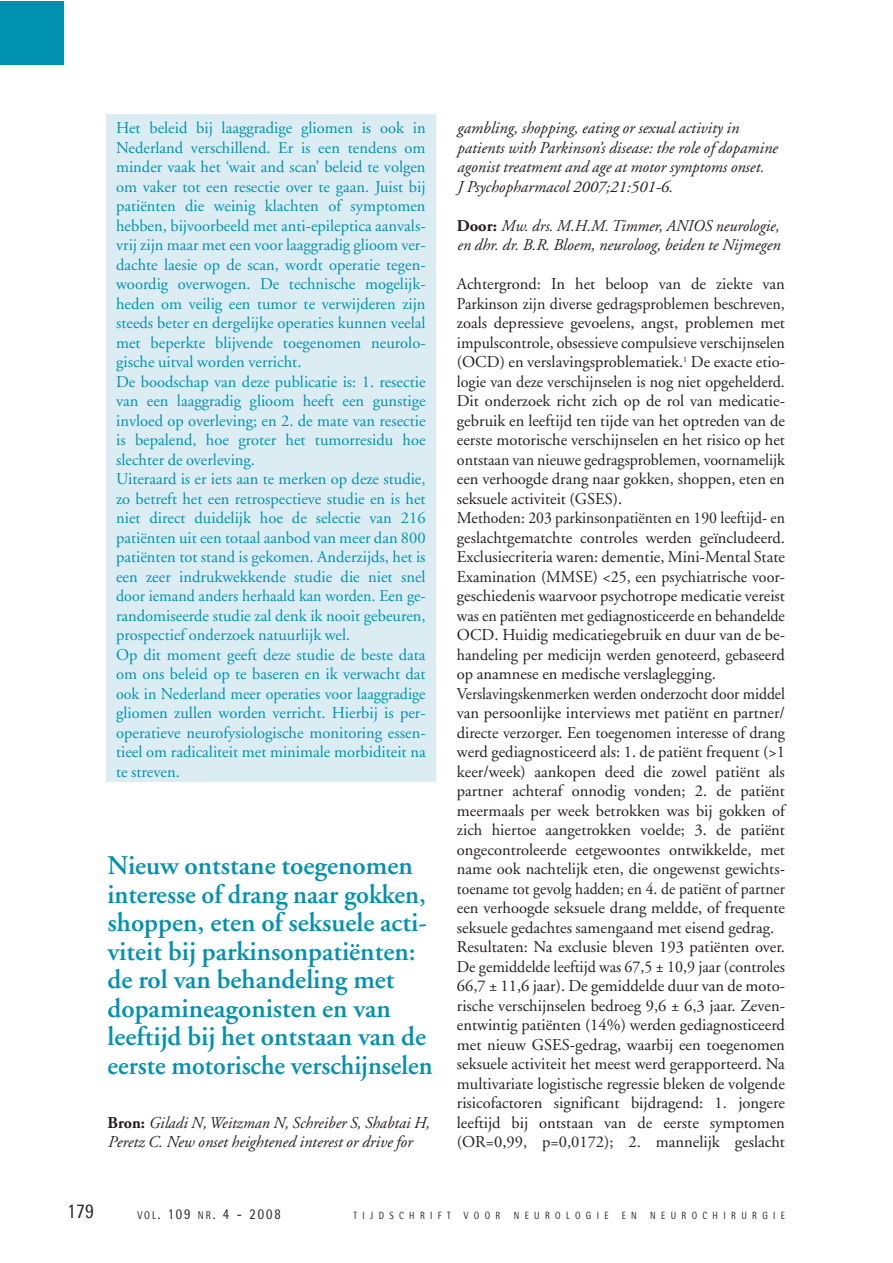
<style>
.page{position:relative;width:893px;height:1263px;background:#fff}
.page>*{position:absolute;margin:0;border:0;box-sizing:border-box;transform-origin:0 0}
.t1{font:600 27px/28.5px "Adobe Garamond";color:#0091b1}
.t2{font:21px "Rotis Semi Sans";color:#231f20;scale:.85 1}
.t3{font:16.5px/19.5px "Adobe Garamond";color:#231f20}
.t4{font:16.5px/19.5px "Adobe Garamond";color:#0091b1}
.t5{font:italic 16.5px/19.5px "Adobe Garamond";color:#231f20}
.t6{font:15px "Rotis Semi Sans";letter-spacing:.15em;color:#231f20;scale:.85 1}
.t7{font:10.5px "Rotis Semi Sans";letter-spacing:.6em;color:#231f20;scale:.85 1}
.s1{font-weight:700;font-style:normal}
.s2{font-size:11.25px}
</style>
<div class="page">
<div style="left:0;top:1px;width:64px;height:64px;background:#0091b1"></div>
<div style="left:106px;top:114px;width:330px;height:667px;background:#dbedf2"></div>
<p class="t4" style="left:116px;top:120px;width:311px">Het beleid bij laaggradige gliomen is ook in Nederland verschillend. Er is een tendens om minder vaak het ‘wait and scan’ beleid te volgen om vaker tot een resectie over te gaan. Juist bij patiënten die weinig klachten of symptomen hebben, bijvoorbeeld met anti-epileptica aanvals&shy;vrij zijn maar met een voor laaggradig glioom ver&shy;dachte laesie op de scan, wordt operatie tegen&shy;woordig overwogen. De technische mogelijk&shy;heden om veilig een tumor te verwijderen zijn steeds beter en dergelijke operaties kunnen veelal met beperkte blijvende toegenomen neurolo&shy;gische uitval worden verricht.<br>De boodschap van deze publicatie is: 1. resectie van een laaggradig glioom heeft een gunstige invloed op overleving; en 2. de mate van resectie is bepalend, hoe groter het tumorresidu hoe slechter de overleving.<br>Uiteraard is er iets aan te merken op deze studie, zo betreft het een retrospectieve studie en is het niet direct duidelijk hoe de selectie van 216 patiënten uit een totaal aanbod van meer dan 800 patiënten tot stand is gekomen. Anderzijds, het is een zeer indrukwekkende studie die niet snel door iemand anders herhaald kan worden. Een ge&shy;randomiseerde studie zal denk ik nooit gebeuren, prospectief onderzoek natuurlijk wel.<br>Op dit moment geeft deze studie de beste data om ons beleid op te baseren en ik verwacht dat ook in Nederland meer operaties voor laaggradige gliomen zullen worden verricht. Hierbij is per&shy;operatieve neurofysiologische monitoring essen&shy;tieel om radicaliteit met minimale morbiditeit na te streven.</p>
<p class="t1" style="left:108px;top:854px;width:326px">Nieuw ontstane toegenomen interesse of drang naar gokken, shoppen, eten of seksuele acti&shy;viteit bij parkinsonpatiënten: de rol van behandeling met dopamineagonisten en van leeftijd bij het ontstaan van de eerste motorische verschijnselen</p>
<p class="t5" style="left:108px;top:1114px;width:323px"><span class="s1">Bron:</span> Giladi N, Weitzman N, Schreiber S, Shabtai H,<br>Peretz C. New onset heightened interest or drive for</p>
<p class="t5" style="left:457px;top:120px;width:322px">gambling, shopping, eating or sexual activity in patients with Parkinson’s disease: the role of dopamine agonist treatment and age at motor symptoms onset.<br>J Psychopharmacol 2007;21:501-6.</p>
<p class="t5" style="left:457px;top:217px;width:325px"><span class="s1">Door:</span> Mw. drs. M.H.M. Timmer, ANIOS neurologie, en dhr. dr. B.R. Bloem, neuroloog, beiden te Nijmegen</p>
<p class="t3" style="left:457px;top:276px;width:330px">Achtergrond: In het beloop van de ziekte van Parkinson zijn diverse gedragsproblemen beschreven, zoals depressieve gevoelens, angst, problemen met impulscontrole, obsessieve compulsieve verschijnselen (OCD) en verslavingsproblematiek.<sup>1</sup> De exacte etio&shy;logie van deze verschijnselen is nog niet opgehelderd.<br>Dit onderzoek richt zich op de rol van medicatie&shy;gebruik en leeftijd ten tijde van het optreden van de eerste motorische verschijnselen en het risico op het ontstaan van nieuwe gedragsproblemen, voornamelijk een verhoogde drang naar gokken, shoppen, eten en seksuele activiteit (GSES).<br>Methoden: 203 parkinsonpatiënten en 190 leeftijd- en geslachtgematchte controles werden geïncludeerd.<br>Exclusiecriteria waren: dementie, Mini-Mental State Examination (MMSE) &lt;25, een psychiatrische voor&shy;geschiedenis waarvoor psychotrope medicatie vereist was en patiënten met gediagnosticeerde en behandelde OCD. Huidig medicatiegebruik en duur van de be&shy;handeling per medicijn werden genoteerd, gebaseerd op anamnese en medische verslaglegging.<br>Verslavingskenmerken werden onderzocht door middel van persoonlijke interviews met patiënt en partner/ directe verzorger. Een toegenomen interesse of drang werd gediagnosticeerd als: 1. de patiënt frequent (&gt;1 keer/week) aankopen deed die zowel patiënt als partner achteraf onnodig vonden; 2. de patiënt meermaals per week betrokken was bij gokken of zich hiertoe aangetrokken voelde; 3. de patiënt ongecontroleerde eetgewoontes ontwikkelde, met name ook nachtelijk eten, die ongewenst gewichts&shy;toename tot gevolg hadden; en 4. de patiënt of partner een verhoogde seksuele drang meldde, of frequente seksuele gedachtes samengaand met eisend gedrag.<br>Resultaten: Na exclusie bleven 193 patiënten over.<br>De gemiddelde leeftijd was 67,5 ± 10,9 jaar (controles 66,7 ± 11,6 jaar). De gemiddelde duur van de moto&shy;rische verschijnselen bedroeg 9,6 ± 6,3 jaar. Zeven&shy;entwintig patiënten (14%) werden gediagnosticeerd met nieuw GSES-gedrag, waarbij een toegenomen seksuele activiteit het meest werd gerapporteerd. Na multivariate logistische regressie bleken de volgende risicofactoren significant bijdragend: 1. jongere leeftijd bij ontstaan van de eerste symptomen (OR=0,99, p=0,0172); 2. mannelijk geslacht</p>
<p class="t2" style="left:67px;top:1204px;width:33px">179</p>
<p class="t6" style="left:137px;top:1208px;width:170px"><span class="s2">VOL</span>. 109 <span class="s2">NR</span>. 4 - 2008</p>
<p class="t7" style="left:353px;top:1211px;width:116px">TIJDSCHRIFT</p>
<p class="t7" style="left:464px;top:1211px;width:44px">VOOR</p>
<p class="t7" style="left:514px;top:1211px;width:113px">NEUROLOGIE</p>
<p class="t7" style="left:622px;top:1211px;width:19px">E N</p>
<p class="t7" style="left:650px;top:1211px;width:160px">NEUROCHIRURGIE</p>
</div>
